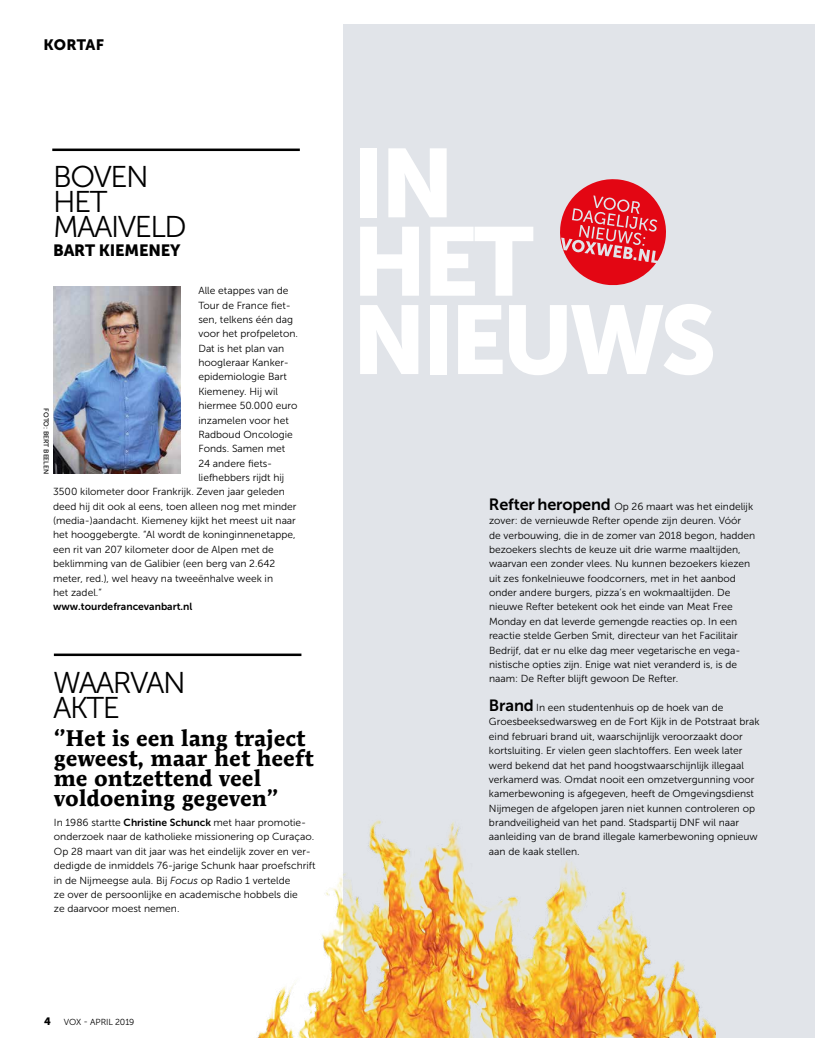
<style>
.page{position:relative;width:815px;height:1063px;background:#fff}
.page>*{position:absolute;margin:0;border:0;box-sizing:border-box;transform-origin:0 0}
.t1{font:96.5px/78.4px "Museo Sans 900";letter-spacing:-.05em;color:#fff}
.t2{font:30px/25px "Museo Sans 300";letter-spacing:-.05em;color:#000}
.t3{font:700 22.5px/20px "Mendoza Roman Std";color:#000}
.t4{font:16.25px "Museo Sans 900";letter-spacing:-.01em;color:#000}
.t5{font:15px "Museo Sans 900";letter-spacing:.01em;color:#000}
.t6{font:10.25px/14.4px "Museo Sans 300";color:#000}
.t7{font:10.25px "Museo Sans 700";color:#000}
.t8{font:8.75px "Museo Sans 300";letter-spacing:-.01em;color:#000}
.t9{font:6.88px "Museo Sans 500";letter-spacing:-.005em;color:#000}
.s1{font-family:"Museo Sans 700"}
.s2{font-style:italic}
.s3{font-family:"Museo Sans 900";font-size:10.62px}
.s4{font-family:"Museo Sans 700";font-size:16.25px}
</style>
<div class="page">
<div style="left:344px;top:25px;width:471px;height:1013px;background:#e1e4e9"></div>
<img style="left:53px;top:287px;width:128px;height:187px">
<svg style="left:560px;top:179px;width:106px;height:107px"></svg>
<hr style="left:54px;top:654px;width:247px;height:2px;background:#000">
<hr style="left:52px;top:149px;width:248px;height:2px;background:#000">
<img style="left:257px;top:812px;width:459px;height:226px">
<h3 class="t5" style="left:44px;top:36px;width:62px">KORTAF</h3>
<h2 class="t2" style="left:53px;top:165px;width:135px">BOVEN<br>HET<br>MAAIVELD</h2>
<h3 class="t4" style="left:53px;top:241px;width:129px">BART KIEMENEY</h3>
<p class="t6" style="left:198px;top:284px;width:92px">Alle etappes van de</p>
<p class="t6" style="left:198px;top:298px;width:94px">Tour de France fiet-</p>
<p class="t6" style="left:198px;top:312px;width:96px">sen, telkens één dag</p>
<p class="t6" style="left:198px;top:327px;width:101px">voor het profpeleton.</p>
<p class="t6" style="left:198px;top:341px;width:87px">Dat is het plan van</p>
<p class="t6" style="left:198px;top:355px;width:92px">hoogleraar Kanker-</p>
<p class="t6" style="left:198px;top:370px;width:90px">epidemiologie Bart</p>
<p class="t6" style="left:198px;top:384px;width:81px">Kiemeney. Hij wil</p>
<p class="t6" style="left:198px;top:399px;width:101px">hiermee 50.000 euro</p>
<p class="t6" style="left:198px;top:413px;width:92px">inzamelen voor het</p>
<p class="t6" style="left:198px;top:427px;width:96px">Radboud Oncologie</p>
<p class="t6" style="left:198px;top:442px;width:88px">Fonds. Samen met</p>
<p class="t6" style="left:198px;top:456px;width:75px">24 andere fiets-</p>
<p class="t6" style="left:198px;top:470px;width:87px">liefhebbers rijdt hij</p>
<p class="t6" style="left:53px;top:485px;width:233px">3500 kilometer door Frankrijk. Zeven jaar geleden</p>
<p class="t6" style="left:53px;top:499px;width:245px">deed hij dit ook al eens, toen alleen nog met minder</p>
<p class="t6" style="left:53px;top:513px;width:244px">(media-)aandacht. Kiemeney kijkt het meest uit naar</p>
<p class="t6" style="left:53px;top:528px;width:244px">het hooggebergte. “Al wordt de koninginnenetappe,</p>
<p class="t6" style="left:53px;top:542px;width:222px">een rit van 207 kilometer door de Alpen met de</p>
<p class="t6" style="left:53px;top:557px;width:224px">beklimming van de Galibier (een berg van 2.642</p>
<p class="t6" style="left:53px;top:571px;width:221px">meter, red.), wel heavy na tweeënhalve week in</p>
<p class="t6" style="left:53px;top:585px;width:50px">het zadel.”</p>
<p class="t7" style="left:53px;top:601px;width:141px">www.tourdefrancevanbart.nl</p>
<p class="t9" style="left:50px;top:408px;width:67px;rotate:90deg">FOTO: BERT BEELEN</p>
<h2 class="t2" style="left:53px;top:671px;width:134px">WAARVAN<br>AKTE</h2>
<h3 class="t3" style="left:54px;top:727px;width:261px">‘’Het is een lang traject geweest, maar het heeft me ontzettend veel voldoening gegeven’’</h3>
<p class="t6" style="left:54px;top:815px;width:263px">In 1986 startte <span class="s1">Christine Schunck</span> met haar promotie-- onderzoek naar de katholieke missionering op Curaçao.<br>Op 28 maart van dit jaar was het eindelijk zover en ver&shy;dedigde de inmiddels 76-jarige Schunk haar proefschrift in de Nijmeegse aula. Bij <span class="s2">Focus</span> op Radio 1 vertelde<br>ze over de persoonlijke en academische hobbels die<br>ze daarvoor moest nemen.</p>
<p class="t8" style="left:44px;top:1017px;width:92px"><span class="s3">4</span> VOX - APRIL 2019</p>
<h1 class="t1" style="left:352px;top:144px;width:366px">IN<br>HET<br>NIEUWS</h1>
<p class="t6" style="left:489px;top:499px;width:268px"><span class="s4">Refter heropend</span> Op 26 maart was het eindelijk zover: de vernieuwde Refter opende zijn deuren. Vóór de verbouwing, die in de zomer van 2018 begon, hadden bezoekers slechts de keuze uit drie warme maaltijden, waarvan een zonder vlees. Nu kunnen bezoekers kiezen uit zes fonkelnieuwe foodcorners, met in het aanbod onder andere burgers, pizza’s en wokmaaltijden. De nieuwe Refter betekent ook het einde van Meat Free Monday en dat leverde gemengde reacties op. In een reactie stelde Gerben Smit, directeur van het Facilitair Bedrijf, dat er nu elke dag meer vegetarische en vega&shy;nistische opties zijn. Enige wat niet veranderd is, is de naam: De Refter blijft gewoon De Refter.</p>
<p class="t6" style="left:489px;top:700px;width:272px"><span class="s4">Brand</span> In een studentenhuis op de hoek van de Groesbeeksedwarsweg en de Fort Kijk in de Potstraat brak eind februari brand uit, waarschijnlijk veroorzaakt door kortsluiting. Er vielen geen slachtoffers. Een week later werd bekend dat het pand hoogstwaarschijnlijk illegaal verkamerd was. Omdat nooit een omzetvergunning voor kamerbewoning is afgegeven, heeft de Omgevingsdienst Nijmegen de afgelopen jaren niet kunnen controleren op brandveiligheid van het pand. Stadspartij DNF wil naar aanleiding van de brand illegale kamerbewoning opnieuw aan de kaak stellen.</p>
</div>
